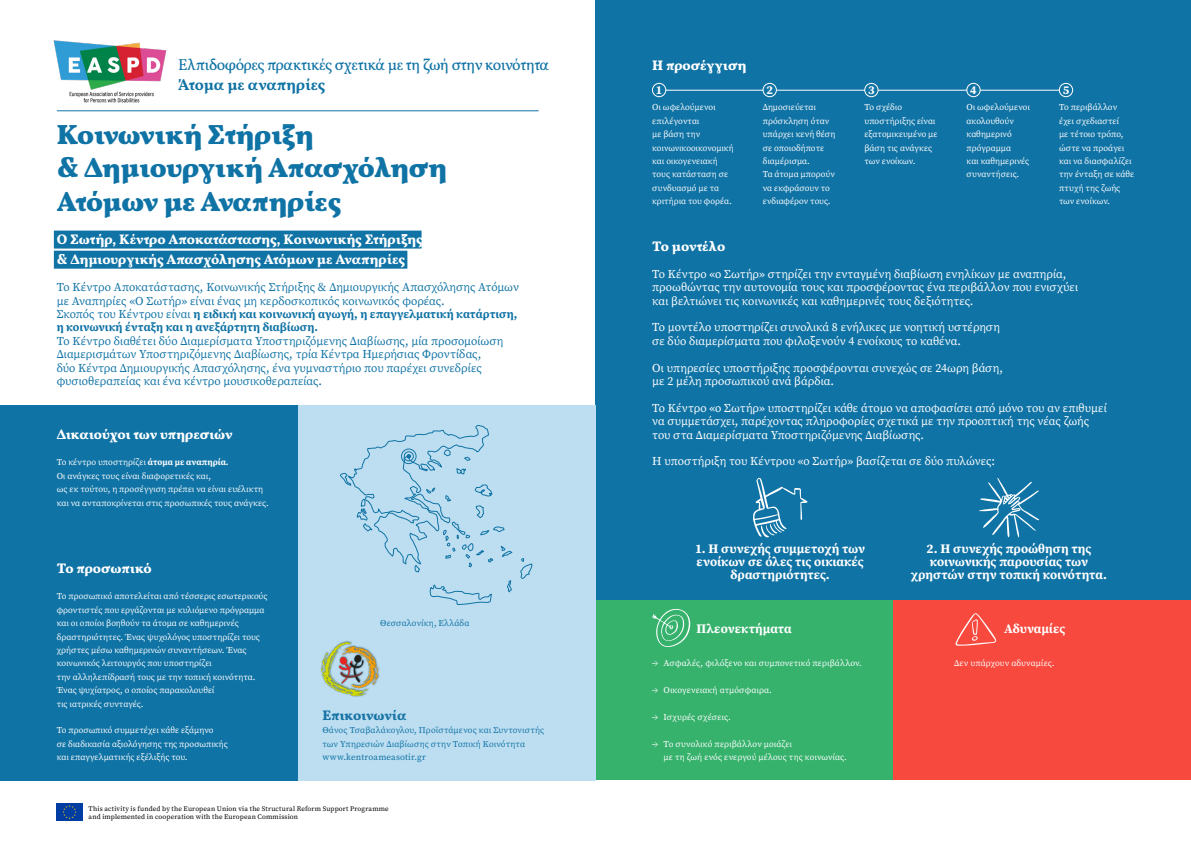
<style>
.page{position:relative;width:1191px;height:842px;background:#fff}
.page>*{position:absolute;margin:0;border:0;box-sizing:border-box;transform-origin:0 0}
.t1{font:900 28px/33.5px "Vollkorn";letter-spacing:-.01em;color:#1073a5}
.t2{font:16px "Vollkorn";letter-spacing:-.03em;color:#1073a5}
.t3{font:700 16px "Vollkorn";letter-spacing:-.005em;color:#1073a5}
.t4{font:800 14px/20.1px "Vollkorn";letter-spacing:-.005em;color:#fff}
.t5{font:800 14px "Vollkorn";letter-spacing:-.005em;color:#1874a5}
.t6{font:700 13px/13.4px "Source Serif Pro";letter-spacing:-.005em;color:#fff;text-align:center}
.t7{font:12px/13.4px "Source Serif Pro";color:#fff}
.t8{font:12px/13.4px "Source Serif Pro";color:#1073a5}
.t9{font:700 12px "Source Serif Pro";color:#fff}
.t10{font:9px/13.4px "Source Serif Pro";color:#fff}
.t11{font:9px/13.4px "Source Serif Pro";letter-spacing:.01em;color:#1073a5}
.t12{font:7px/8.4px "Source Serif Pro";letter-spacing:.02em;color:#000}
.s1{font-weight:700}
</style>
<div class="page">
<div style="left:0;top:405px;width:298px;height:375px;background:#1073a5"></div>
<div style="left:595px;top:599px;width:298px;height:181px;background:#37b26d"></div>
<div style="left:893px;top:599px;width:298px;height:181px;background:#f7493d"></div>
<div style="left:595px;top:0;width:596px;height:599px;background:#1073a5"></div>
<img style="left:57px;top:803px;width:25px;height:17px">
<div style="left:298px;top:405px;width:297px;height:375px;background:#bddef1"></div>
<hr style="left:57px;top:110px;width:481px;height:1px;background:#1073a5">
<svg style="left:652px;top:609px;width:38px;height:38px"></svg>
<svg style="left:955px;top:613px;width:41px;height:33px"></svg>
<img style="left:53px;top:40px;width:140px;height:72px">
<div style="left:54px;top:231px;width:367px;height:18px;background:#1073a5"></div>
<div style="left:54px;top:251px;width:353px;height:18px;background:#1073a5"></div>
<img style="left:321px;top:641px;width:59px;height:56px">
<div style="left:652px;top:83px;width:14px;height:14px;border:1px solid #fff;border-radius:50%"></div>
<div style="left:763px;top:83px;width:13px;height:14px;border:1px solid #fff;border-radius:50%"></div>
<div style="left:864px;top:83px;width:14px;height:14px;border:1px solid #fff;border-radius:50%"></div>
<div style="left:966px;top:83px;width:14px;height:14px;border:1px solid #fff;border-radius:50%"></div>
<div style="left:1059px;top:83px;width:14px;height:14px;border:1px solid #fff;border-radius:50%"></div>
<hr style="left:666px;top:90px;width:97px;height:1px;background:#fff">
<hr style="left:776px;top:90px;width:88px;height:1px;background:#fff">
<hr style="left:878px;top:90px;width:89px;height:1px;background:#fff">
<hr style="left:980px;top:90px;width:79px;height:1px;background:#fff">
<svg style="left:520px;top:558px;width:13px;height:21px"></svg>
<svg style="left:340px;top:425px;width:173px;height:180px"></svg>
<div style="left:404px;top:451px;width:10px;height:10px;border:1px solid #1073a5;border-radius:50%"></div>
<div style="left:401px;top:449px;width:15px;height:15px;border:1px solid #1073a5;border-radius:50%"></div>
<svg style="left:753px;top:478px;width:54px;height:59px"></svg>
<svg style="left:979px;top:478px;width:60px;height:59px"></svg>
<h2 class="t2" style="left:178px;top:53px;width:372px">Ελπιδοφόρες πρακτικές σχετικά με τη ζωή στην κοινότητα</h2>
<h2 class="t3" style="left:178px;top:73px;width:148px">Άτομα με αναπηρίες</h2>
<h1 class="t1" style="left:57px;top:116px;width:392px">Κοινωνική Στήριξη<br>&amp; Δημιουργική Απασχόληση<br>Ατόμων με Αναπηρίες</h1>
<h3 class="t4" style="left:57px;top:229px;width:367px">Ο Σωτήρ, Κέντρο Αποκατάστασης, Κοινωνικής Στήριξης &amp; Δημιουργικής Απασχόλησης Ατόμων με Αναπηρίες</h3>
<p class="t8" style="left:57px;top:280px;width:464px">Το Κέντρο Αποκατάστασης, Κοινωνικής Στήριξης &amp; Δημιουργικής Απασχόλησης Ατόμων με Αναπηρίες «Ο Σωτήρ» είναι ένας μη κερδοσκοπικός κοινωνικός φορέας.<br>Σκοπός του Κέντρου είναι <span class="s1">η ειδική και κοινωνική αγωγή, η επαγγελματική κατάρτιση, η κοινωνική ένταξη και η ανεξάρτητη διαβίωση.</span></p>
<p class="t8" style="left:57px;top:334px;width:448px">Το Κέντρο διαθέτει δύο Διαμερίσματα Υποστηριζόμενης Διαβίωσης, μία προσομοίωση Διαμερισμάτων Υποστηριζόμενης Διαβίωσης, τρία Κέντρα Ημερήσιας Φροντίδας,<br>δύο Κέντρα Δημιουργικής Απασχόλησης, ένα γυμναστήριο που παρέχει συνεδρίες φυσιοθεραπείας και ένα κέντρο μουσικοθεραπείας.</p>
<h3 class="t4" style="left:57px;top:423px;width:177px">Δικαιούχοι των υπηρεσιών</h3>
<p class="t10" style="left:57px;top:456px;width:213px">Το κέντρο υποστηρίζει <span class="s1">άτομα με αναπηρία.<br></span>Οι ανάγκες τους είναι διαφορετικές και,<br>ως εκ τούτου, η προσέγγιση πρέπει να είναι ευέλικτη και να ανταποκρίνεται στις προσωπικές τους ανάγκες.</p>
<h3 class="t4" style="left:57px;top:557px;width:97px">Το προσωπικό</h3>
<p class="t10" style="left:57px;top:590px;width:212px">Το προσωπικό αποτελείται από τέσσερις εσωτερικούς φροντιστές που εργάζονται με κυλιόμενο πρόγραμμα και οι οποίοι βοηθούν τα άτομα σε καθημερινές δραστηριότητες. Ένας ψυχολόγος υποστηρίζει τους χρήστες μέσω καθημερινών συναντήσεων. Ένας κοινωνικός λειτουργός που υποστηρίζει<br>την αλληλεπίδρασή τους με την τοπική κοινότητα.<br>Ένας ψυχίατρος, ο οποίος παρακολουθεί<br>τις ιατρικές συνταγές.</p>
<p class="t10" style="left:57px;top:724px;width:173px">Το προσωπικό συμμετέχει κάθε εξάμηνο<br>σε διαδικασία αξιολόγησης της προσωπικής και επαγγελματικής εξέλιξής του.</p>
<p class="t11" style="left:380px;top:616px;width:91px">Θεσσαλονίκη, Ελλάδα</p>
<h3 class="t5" style="left:322px;top:705px;width:85px">Επικοινωνία</h3>
<p class="t11" style="left:322px;top:724px;width:223px">Θάνος Τσαβαλάκογλου, Προϊστάμενος και Συντονιστής των Υπηρεσιών Διαβίωσης στην Τοπική Κοινότητα www.kentroameasotir.gr</p>
<p class="t12" style="left:89px;top:804px;width:302px">This activity is funded by the European Union via the Structural Reform Support Programme and implemented in cooperation with the European Commission</p>
<h3 class="t4" style="left:652px;top:54px;width:96px">Η προσέγγιση</h3>
<p class="t10" style="left:652px;top:101px;width:83px">Οι ωφελούμενοι επιλέγονται<br>με βάση την κοινωνικοοικονομική και οικογενειακή τους κατάσταση σε συνδυασμό με τα κριτήρια του φορέα.</p>
<h3 class="t9" style="left:656px;top:81px;width:8px">1</h3>
<h3 class="t9" style="left:766px;top:81px;width:8px">2</h3>
<p class="t10" style="left:763px;top:101px;width:74px">Δημοσιεύεται πρόσκληση όταν υπάρχει κενή θέση σε οποιοδήποτε διαμέρισμα.<br>Tα άτομα μπορούν να εκφράσουν το ενδιαφέρον τους.</p>
<h3 class="t9" style="left:868px;top:81px;width:8px">3</h3>
<p class="t10" style="left:864px;top:101px;width:75px">Το σχέδιο υποστήριξης είναι εξατομικευμένο με βάση τις ανάγκες των ενοίκων.</p>
<h3 class="t9" style="left:970px;top:81px;width:8px">4</h3>
<p class="t10" style="left:966px;top:101px;width:65px">Οι ωφελούμενοι ακολουθούν καθημερινό πρόγραμμα<br>και καθημερινές συναντήσεις.</p>
<h3 class="t9" style="left:1062px;top:81px;width:8px">5</h3>
<p class="t10" style="left:1059px;top:101px;width:77px">Το περιβάλλον έχει σχεδιαστεί<br>με τέτοιο τρόπο, ώστε να προάγει και να διασφαλίζει την ένταξη σε κάθε πτυχή της ζωής των ενοίκων.</p>
<h3 class="t4" style="left:652px;top:235px;width:75px">Το μοντέλο</h3>
<h3 class="t7" style="left:652px;top:267px;width:427px">Το Κέντρο «ο Σωτήρ» στηρίζει την ενταγμένη διαβίωση ενηλίκων με αναπηρία, προωθώντας την αυτονομία τους και προσφέροντας ένα περιβάλλον που ενισχύει και βελτιώνει τις κοινωνικές και καθημερινές τους δεξιότητες.</h3>
<h3 class="t7" style="left:652px;top:321px;width:349px">Το μοντέλο υποστηρίζει συνολικά 8 ενήλικες με νοητική υστέρηση σε δύο διαμερίσματα που φιλοξενούν 4 ενοίκους το καθένα.</h3>
<h3 class="t7" style="left:652px;top:361px;width:352px">Οι υπηρεσίες υποστήριξης προσφέρονται συνεχώς σε 24ωρη βάση, με 2 μέλη προσωπικού ανά βάρδια.</h3>
<h3 class="t7" style="left:652px;top:401px;width:456px">Το Κέντρο «ο Σωτήρ» υποστηρίζει κάθε άτομο να αποφασίσει από μόνο του αν επιθυμεί να συμμετάσχει, παρέχοντας πληροφορίες σχετικά με την προοπτική της νέας ζωής του στα Διαμερίσματα Υποστηριζόμενης Διαβίωσης.</h3>
<h3 class="t7" style="left:652px;top:455px;width:344px">Η υποστήριξη του Κέντρου «ο Σωτήρ» βασίζεται σε δύο πυλώνες:</h3>
<h3 class="t6" style="left:695px;top:541px;width:172px">1. H συνεχής συμμετοχή των ενοίκων σε όλες τις οικιακές δραστηριότητες.</h3>
<h3 class="t6" style="left:911px;top:541px;width:198px">2. H συνεχής προώθηση της κοινωνικής παρουσίας των χρηστών στην τοπική κοινότητα.</h3>
<h3 class="t6" style="left:696px;top:622px;width:97px">Πλεονεκτήματα</h3>
<p class="t10" style="left:652px;top:657px;width:211px">→ Aσφαλές, φιλόξενο και συμπονετικό περιβάλλον.</p>
<p class="t10" style="left:652px;top:683px;width:121px">→ Oικογενειακή ατμόσφαιρα.</p>
<p class="t10" style="left:652px;top:710px;width:80px">→ Iσχυρές σχέσεις.</p>
<p class="t10" style="left:663px;top:737px;width:185px;text-indent:-11px">→ Το συνολικό περιβάλλον μοιάζει<br>με τη ζωή ενός ενεργού μέλους της κοινωνίας.</p>
<h3 class="t6" style="left:1004px;top:622px;width:63px">Αδυναμίες</h3>
<p class="t10" style="left:954px;top:657px;width:102px">Δεν υπάρχουν αδυναμίες.</p>
</div>
